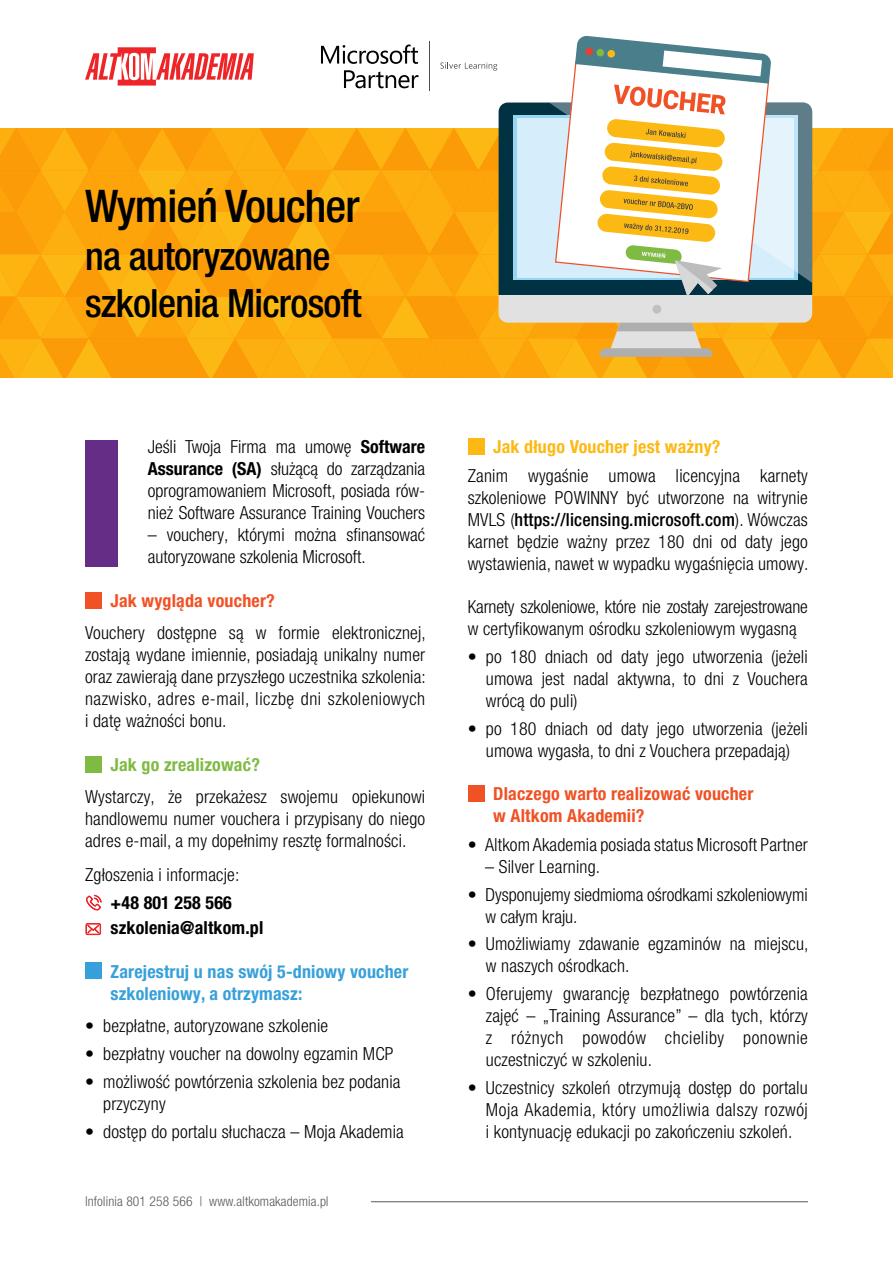
<style>
.page{position:relative;width:893px;height:1263px;background:#fff}
.page>*{position:absolute;margin:0;border:0;box-sizing:border-box;transform-origin:0 0}
.t1{font:500 condensed 45px "Helvetica Neue LT Pro";letter-spacing:-.02em;color:#000}
.t2{font:500 condensed 39px "Helvetica Neue LT Pro";letter-spacing:-.02em;color:#000}
.t3{font:300 condensed 18px/21.9px "Helvetica Neue LT Pro";letter-spacing:.01em;color:#000;text-align:justify}
.t4{font:300 condensed 18px/21.9px "Helvetica Neue LT Pro";letter-spacing:-.01em;color:#000}
.t5{font:700 condensed 18px/21.9px "Helvetica Neue LT Pro";letter-spacing:.01em;color:#f05125}
.t6{font:700 condensed 18px/22px "Helvetica Neue LT Pro";letter-spacing:.01em;color:#37a0da}
.t7{font:700 condensed 18px "Helvetica Neue LT Pro";letter-spacing:.01em;color:#000}
.t8{font:700 condensed 18px "Helvetica Neue LT Pro";letter-spacing:.01em;color:#fdb913}
.t9{font:700 condensed 18px "Helvetica Neue LT Pro";letter-spacing:.01em;color:#7fbb42}
.t10{font:300 condensed 13.5px "Helvetica Neue LT Pro";letter-spacing:.01em;color:#58595b}
.s1{font-weight:700}
.s2{font-weight:500}
</style>
<div class="page">
<hr style="left:371px;top:1201px;width:437px;height:1px;background:#58595b">
<div style="left:85px;top:592px;width:17px;height:17px;background:#f05125"></div>
<div style="left:468px;top:438px;width:16px;height:17px;background:#fdb913"></div>
<div style="left:468px;top:786px;width:16px;height:16px;background:#f05125"></div>
<div style="left:85px;top:756px;width:17px;height:17px;background:#7fbb42"></div>
<div style="left:85px;top:963px;width:17px;height:16px;background:#37a0da"></div>
<div style="left:85px;top:440px;width:33px;height:127px;background:#652d86"></div>
<svg style="left:86px;top:894px;width:16px;height:17px"></svg>
<svg style="left:85px;top:923px;width:16px;height:12px"></svg>
<svg style="left:0;top:36px;width:893px;height:342px"></svg>
<p class="t1" style="left:85px;top:179px;width:276px">Wymień Voucher</p>
<p class="t2" style="left:85px;top:233px;width:247px">na autoryzowane</p>
<p class="t2" style="left:85px;top:280px;width:278px">szkolenia Microsoft</p>
<p class="t3" style="left:148px;top:436px;width:279px">Jeśli Twoja Firma ma umowę <span class="s1">Software Assurance (SA)</span> służącą do zarządzania oprogramowaniem Microsoft, posiada rów&shy;nież Software Assurance Training Vouchers</p>
<p class="t3" style="left:148px;top:524px;width:279px">– vouchery, którymi można sfinansować autoryzowane szkolenia Microsoft.</p>
<p class="t5" style="left:111px;top:589px;width:166px">Jak wygląda voucher?</p>
<p class="t3" style="left:85px;top:621px;width:342px">Vouchery dostępne są w formie elektronicznej, zostają wydane imiennie, posiadają unikalny numer oraz zawierają dane przyszłego uczestnika szkolenia: nazwisko, adres e-mail, liczbę dni szkoleniowych i datę ważności bonu.</p>
<p class="t9" style="left:111px;top:753px;width:151px">Jak go zrealizować?</p>
<p class="t3" style="left:85px;top:785px;width:342px">Wystarczy, że przekażesz swojemu opiekunowi handlowemu numer vouchera i przypisany do niego adres e-mail, a my dopełnimy resztę formalności.</p>
<p class="t3" style="left:85px;top:863px;width:156px">Zgłoszenia i informacje:</p>
<p class="t7" style="left:111px;top:891px;width:123px">+48 801 258 566</p>
<p class="t7" style="left:111px;top:916px;width:154px">szkolenia@altkom.pl</p>
<p class="t6" style="left:111px;top:960px;width:299px">Zarejestruj u nas swój 5-dniowy voucher szkoleniowy, a otrzymasz:</p>
<p class="t3" style="left:85px;top:1014px;width:245px">• bezpłatne, autoryzowane szkolenie</p>
<p class="t3" style="left:85px;top:1042px;width:310px">• bezpłatny voucher na dowolny egzamin MCP</p>
<p class="t3" style="left:103px;top:1070px;width:299px;text-indent:-18px">• możliwość powtórzenia szkolenia bez podania przyczyny</p>
<p class="t3" style="left:85px;top:1120px;width:320px">• dostęp do portalu słuchacza – Moja Akademia</p>
<p class="t10" style="left:85px;top:1193px;width:245px">Infolinia 801 258 566 | www.altkomakademia.pl</p>
<p class="t8" style="left:493px;top:436px;width:229px">Jak długo Voucher jest ważny?</p>
<p class="t3" style="left:468px;top:464px;width:342px">Zanim wygaśnie umowa licencyjna karnety szkoleniowe POWINNY być utworzone na witrynie MVLS (<span class="s2">https://licensing.microsoft.com</span>). Wówczas karnet będzie ważny przez 180 dni od daty jego wystawienia, nawet w wypadku wygaśnięcia umowy.</p>
<p class="t4" style="left:468px;top:596px;width:342px">Karnety szkoleniowe, które nie zostały zarejestrowane w certyfikowanym ośrodku szkoleniowym wygasną</p>
<p class="t3" style="left:486px;top:645px;width:323px;text-indent:-18px">• po 180 dniach od daty jego utworzenia (jeżeli umowa jest nadal aktywna, to dni z Vouchera wrócą do puli)</p>
<p class="t3" style="left:468px;top:717px;width:342px;text-align:center">• po 180 dniach od daty jego utworzenia (jeżeli umowa wygasła, to dni z Vouchera przepadają)</p>
<p class="t5" style="left:493px;top:783px;width:262px">Dlaczego warto realizować voucher w Altkom Akademii?</p>
<p class="t3" style="left:468px;top:833px;width:342px">• Altkom Akademia posiada status Microsoft Partner</p>
<p class="t3" style="left:485px;top:855px;width:116px">– Silver Learning.</p>
<p class="t3" style="left:485px;top:883px;width:324px;text-indent:-18px">• Dysponujemy siedmioma ośrodkami szkoleniowymi w całym kraju.</p>
<p class="t3" style="left:486px;top:933px;width:324px;text-indent:-18px">• Umożliwiamy zdawanie egzaminów na miejscu, w naszych ośrodkach.</p>
<p class="t3" style="left:486px;top:983px;width:323px;text-indent:-18px">• Oferujemy gwarancję bezpłatnego powtórzenia zajęć – „Training Assurance” – dla tych, którzy z różnych powodów chcieliby ponownie uczestniczyć w szkoleniu.</p>
<p class="t3" style="left:486px;top:1076px;width:323px;text-indent:-18px">• Uczestnicy szkoleń otrzymują dostęp do portalu Moja Akademia, który umożliwia dalszy rozwój i kontynuację edukacji po zakończeniu szkoleń.</p>
</div>
